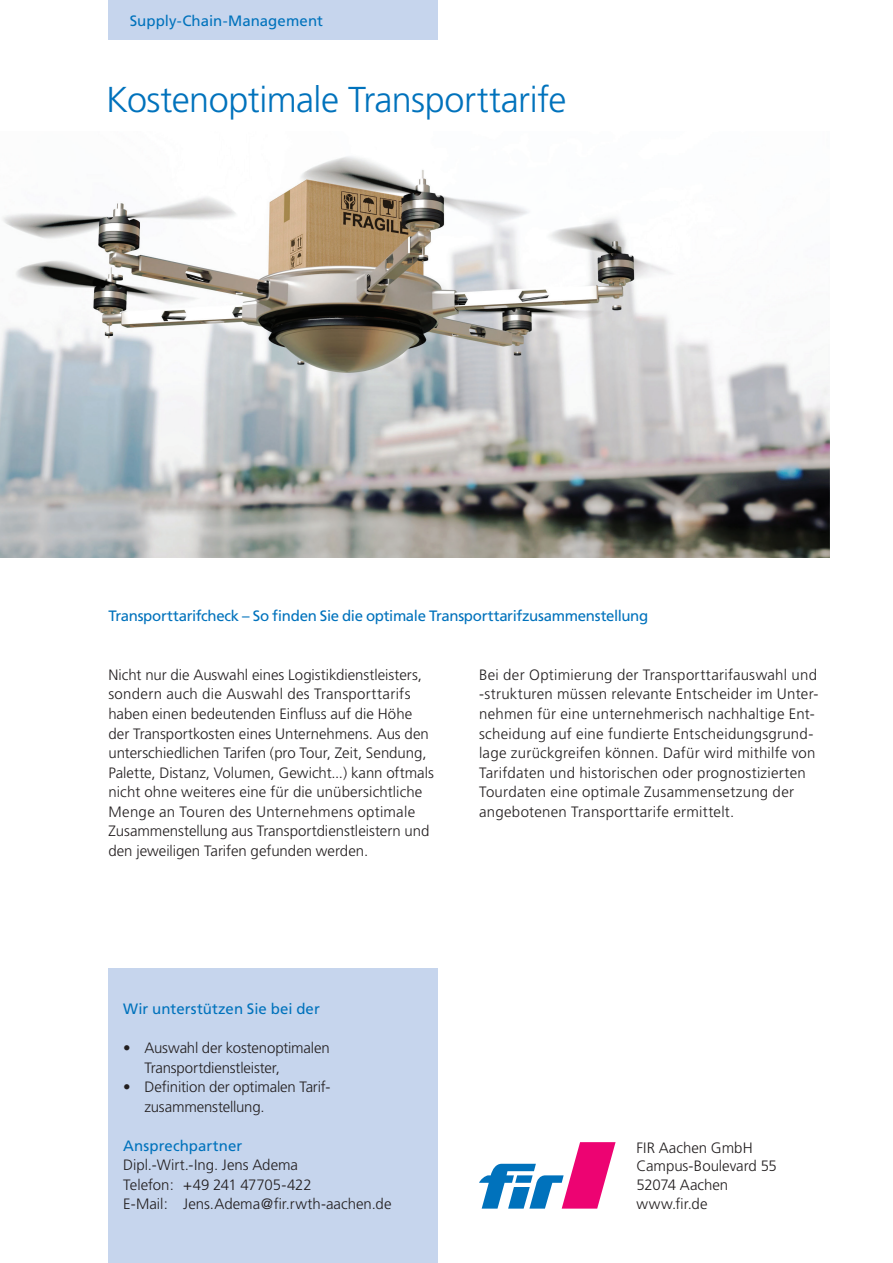
<style>
.page{position:relative;width:893px;height:1263px;background:#fff}
.page>*{position:absolute;margin:0;border:0;box-sizing:border-box;transform-origin:0 0}
.t1{font:300 36px "Frutiger";letter-spacing:-.015em;color:#0072bc}
.t2{font:300 15px/19.5px "Frutiger";letter-spacing:.005em;color:#231f20}
.t3{font:15px "Frutiger";letter-spacing:-.01em;color:#0072bc}
</style>
<div class="page">
<div style="left:108px;top:968px;width:330px;height:295px;background:#c6d5ed"></div>
<div style="left:108px;top:0;width:330px;height:40px;background:#c6d5ed"></div>
<svg style="left:479px;top:1142px;width:137px;height:66px"></svg>
<img style="left:0;top:156px;width:829px;height:401px">
<p class="t3" style="left:130px;top:12px;width:195px">Supply-Chain-Management</p>
<h1 class="t1" style="left:106px;top:79px;width:461px">Kostenoptimale Transporttarife</h1>
<p class="t3" style="left:108px;top:607px;width:541px">Transporttarifcheck – So finden Sie die optimale Transporttarifzusammenstellung</p>
<p class="t2" style="left:108px;top:665px;width:327px">Nicht nur die Auswahl eines Logistikdienstleisters, sondern auch die Auswahl des Transporttarifs haben einen bedeutenden Einfluss auf die Höhe der Transportkosten eines Unternehmens. Aus den unterschiedlichen Tarifen (pro Tour, Zeit, Sendung, Palette, Distanz, Volumen, Gewicht...) kann oftmals nicht ohne weiteres eine für die unübersichtliche Menge an Touren des Unternehmens optimale Zusammenstellung aus Transportdienstleistern und den jeweiligen Tarifen gefunden werden.</p>
<p class="t2" style="left:479px;top:665px;width:341px">Bei der Optimierung der Transporttarifauswahl und -strukturen müssen relevante Entscheider im Unter&shy;nehmen für eine unternehmerisch nachhaltige Ent&shy;scheidung auf eine fundierte Entscheidungsgrund&shy;lage zurückgreifen können. Dafür wird mithilfe von Tarifdaten und historischen oder prognostizierten Tourdaten eine optimale Zusammensetzung der angebotenen Transporttarife ermittelt.</p>
<p class="t3" style="left:123px;top:1000px;width:198px">Wir unterstützen Sie bei der</p>
<p class="t2" style="left:144px;top:1038px;width:187px;text-indent:-21px">• Auswahl der kostenoptimalen<br>Transportdienstleister,</p>
<p class="t2" style="left:144px;top:1077px;width:187px;text-indent:-21px">• Definition der optimalen Tarif&shy;zusammenstellung.</p>
<p class="t3" style="left:123px;top:1136px;width:121px">Ansprechpartner</p>
<p class="t2" style="left:123px;top:1155px;width:270px">Dipl.-Wirt.-Ing. Jens Adema<br>Telefon: +49 241 47705-422<br>E-Mail: Jens.Adema@fir.rwth-aachen.de</p>
<p class="t2" style="left:636px;top:1138px;width:142px;line-height:18.6px">FIR Aachen GmbH<br>Campus-Boulevard 55<br>52074 Aachen www.fir.de</p>
</div>
